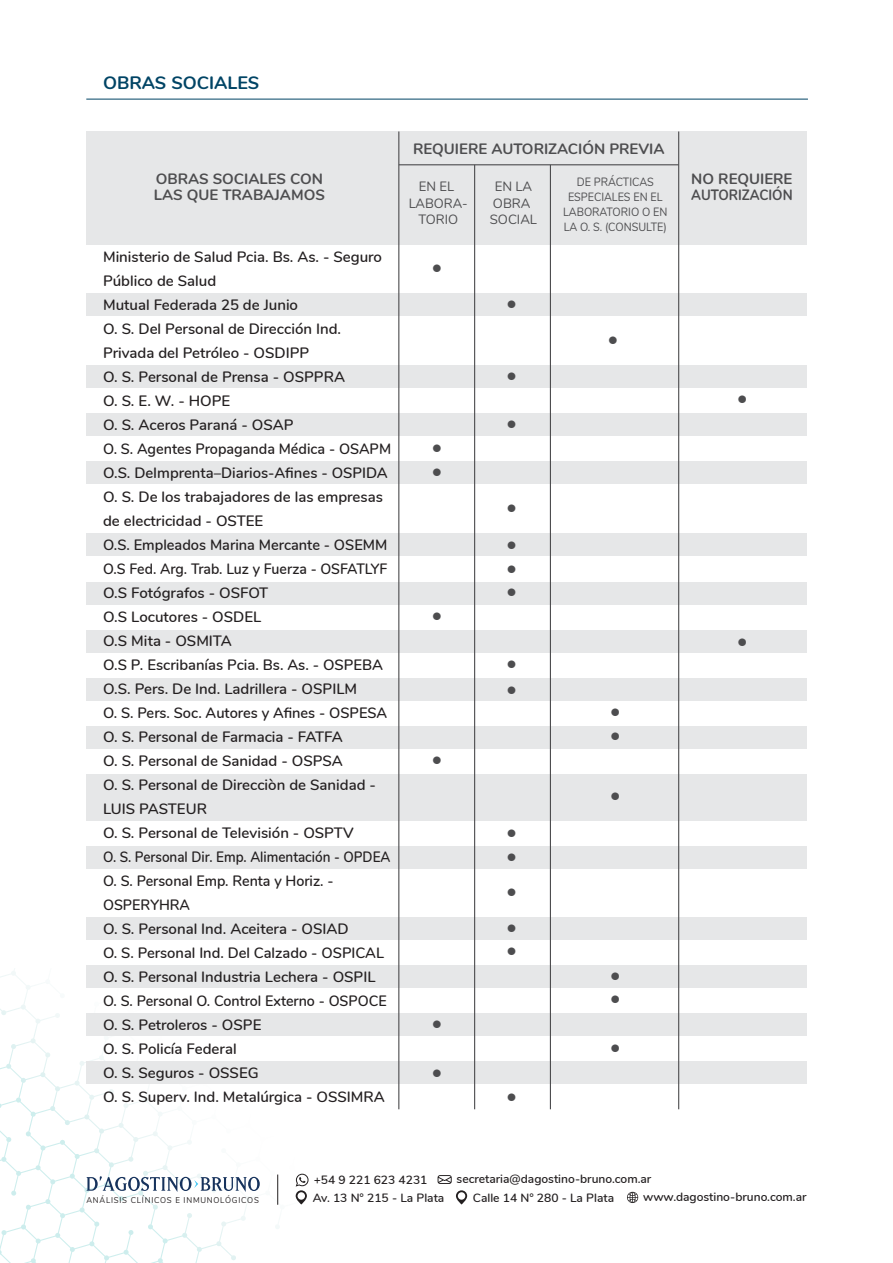
<style>
.page{position:relative;width:893px;height:1263px;background:#fff}
.page>*{position:absolute;margin:0;border:0;box-sizing:border-box;transform-origin:0 0}
.t1{font:600 21px/37.2px "Nunito";color:#4d4d4f}
.t2{font:700 18px "Nunito";color:#004465}
.t3{font:600 15px/24px "Nunito";color:#231f20}
.t4{font:700 15px/16.5px "Nunito";color:#4d4d4f}
.t5{font:13.5px/16.5px "Nunito";color:#4d4d4f;text-align:center}
.t6{font:600 12px "Nunito";color:#231f20}
.t7{font:12px/15px "Nunito";color:#4d4d4f;text-align:center;scale:.9 1}
.t8{font:8.4px "Nunito";letter-spacing:.1em;color:#231f20;scale:.93 1}
</style>
<div class="page">
<hr style="left:86px;top:99px;width:722px;height:1px;background:#004465">
<div style="left:86px;top:293px;width:721px;height:23px;background:#e6e7e8"></div>
<div style="left:86px;top:365px;width:721px;height:23px;background:#e6e7e8"></div>
<div style="left:86px;top:413px;width:721px;height:23px;background:#e6e7e8"></div>
<div style="left:86px;top:462px;width:721px;height:22px;background:#e6e7e8"></div>
<div style="left:86px;top:534px;width:721px;height:22px;background:#e6e7e8"></div>
<div style="left:86px;top:582px;width:721px;height:22px;background:#e6e7e8"></div>
<div style="left:86px;top:630px;width:721px;height:23px;background:#e6e7e8"></div>
<div style="left:86px;top:678px;width:721px;height:23px;background:#e6e7e8"></div>
<div style="left:86px;top:726px;width:721px;height:23px;background:#e6e7e8"></div>
<div style="left:86px;top:774px;width:721px;height:47px;background:#e6e7e8"></div>
<div style="left:86px;top:846px;width:721px;height:22px;background:#e6e7e8"></div>
<div style="left:86px;top:917px;width:721px;height:23px;background:#e6e7e8"></div>
<div style="left:86px;top:965px;width:721px;height:23px;background:#e6e7e8"></div>
<div style="left:86px;top:1013px;width:721px;height:23px;background:#e6e7e8"></div>
<div style="left:86px;top:1061px;width:721px;height:23px;background:#e6e7e8"></div>
<svg style="left:456px;top:1190px;width:11px;height:14px"></svg>
<svg style="left:627px;top:1192px;width:11px;height:11px"></svg>
<svg style="left:296px;top:1174px;width:13px;height:30px"></svg>
<svg style="left:438px;top:1175px;width:14px;height:9px"></svg>
<svg style="left:86px;top:1176px;width:174px;height:16px"></svg>
<hr style="left:277px;top:1174px;width:1px;height:31px;background:#231f20">
<div style="left:86px;top:131px;width:721px;height:114px;background:#e6e7e8"></div>
<hr style="left:399px;top:164px;width:280px;height:1px;background:#4d4d4f">
<hr style="left:678px;top:131px;width:1px;height:978px;background:#4d4d4f">
<hr style="left:550px;top:165px;width:1px;height:944px;background:#4d4d4f">
<hr style="left:474px;top:165px;width:1px;height:944px;background:#4d4d4f">
<hr style="left:398px;top:131px;width:1px;height:978px;background:#4d4d4f">
<p class="t2" style="left:103px;top:69px;width:158px">OBRAS SOCIALES</p>
<p class="t4" style="left:154px;top:169px;width:172px">OBRAS SOCIALES CON<br>LAS QUE TRABAJAMOS</p>
<p class="t3" style="left:103px;top:244px;width:290px">Ministerio de Salud Pcia. Bs. As. - Seguro<br>Público de Salud<br>Mutual Federada 25 de Junio<br>O. S. Del Personal de Dirección Ind.<br>Privada del Petróleo - OSDIPP<br>O. S. Personal de Prensa - OSPPRA<br>O. S. E. W. - HOPE<br>O. S. Aceros Paraná - OSAP<br>O. S. Agentes Propaganda Médica - OSAPM<br>O.S. DeImprenta–Diarios-Afines - OSPIDA<br>O. S. De los trabajadores de las empresas de electricidad - OSTEE<br>O.S. Empleados Marina Mercante - OSEMM<br>O.S Fed. Arg. Trab. Luz y Fuerza - OSFATLYF<br>O.S Fotógrafos - OSFOT<br>O.S Locutores - OSDEL<br>O.S Mita - OSMITA<br>O.S P. Escribanías Pcia. Bs. As. - OSPEBA<br>O.S. Pers. De Ind. Ladrillera - OSPILM<br>O. S. Pers. Soc. Autores y Afines - OSPESA<br>O. S. Personal de Farmacia - FATFA<br>O. S. Personal de Sanidad - OSPSA<br>O. S. Personal de Direcciòn de Sanidad -<br>LUIS PASTEUR<br>O. S. Personal de Televisión - OSPTV<br>O. S. Personal Dir. Emp. Alimentación - OPDEA<br>O. S. Personal Emp. Renta y Horiz. -<br>OSPERYHRA<br>O. S. Personal Ind. Aceitera - OSIAD<br>O. S. Personal Ind. Del Calzado - OSPICAL<br>O. S. Personal Industria Lechera - OSPIL<br>O. S. Personal O. Control Externo - OSPOCE<br>O. S. Petroleros - OSPE<br>O. S. Policía Federal<br>O. S. Seguros - OSSEG<br>O. S. Superv. Ind. Metalúrgica - OSSIMRA</p>
<p class="t4" style="left:413px;top:140px;width:253px">REQUIERE AUTORIZACIÓN PREVIA</p>
<p class="t5" style="left:409px;top:178px;width:61px">EN EL<br>LABORA-<br>TORIO</p>
<p class="t5" style="left:490px;top:178px;width:49px">EN LA<br>OBRA<br>SOCIAL</p>
<p class="t7" style="left:563px;top:173px;width:117px">DE PRÁCTICAS<br>ESPECIALES EN EL<br>LABORATORIO O EN<br>LA O. S. (CONSULTE)</p>
<p class="t4" style="left:691px;top:169px;width:103px">NO REQUIERE<br>AUTORIZACIÓN</p>
<h1 class="t1" style="left:431px;top:247px;width:13px">•</h1>
<h1 class="t1" style="left:431px;top:433px;width:13px;line-height:24.5px">• •</h1>
<h1 class="t1" style="left:431px;top:595px;width:13px">•</h1>
<h1 class="t1" style="left:431px;top:739px;width:13px">•</h1>
<h1 class="t1" style="left:431px;top:1002px;width:13px">•</h1>
<h1 class="t1" style="left:431px;top:1052px;width:13px">•</h1>
<h1 class="t1" style="left:506px;top:283px;width:13px">•</h1>
<h1 class="t1" style="left:506px;top:355px;width:13px">•</h1>
<h1 class="t1" style="left:506px;top:403px;width:13px">•</h1>
<h1 class="t1" style="left:506px;top:486px;width:13px">• •</h1>
<h1 class="t1" style="left:506px;top:555px;width:13px;line-height:23px">• •</h1>
<h1 class="t1" style="left:506px;top:648px;width:13px;line-height:25.8px">• •</h1>
<h1 class="t1" style="left:506px;top:812px;width:13px">•</h1>
<h1 class="t1" style="left:506px;top:835px;width:13px">•</h1>
<h1 class="t1" style="left:506px;top:872px;width:13px;line-height:35.8px">• •</h1>
<h1 class="t1" style="left:506px;top:929px;width:13px">•</h1>
<h1 class="t1" style="left:506px;top:1076px;width:13px">•</h1>
<h1 class="t1" style="left:607px;top:319px;width:13px">•</h1>
<h1 class="t1" style="left:610px;top:697px;width:13px;line-height:24.2px">• •</h1>
<h1 class="t1" style="left:610px;top:775px;width:13px">•</h1>
<h1 class="t1" style="left:610px;top:961px;width:13px;line-height:23.5px">• •</h1>
<h1 class="t1" style="left:610px;top:1027px;width:13px">•</h1>
<h1 class="t1" style="left:737px;top:378px;width:13px">•</h1>
<h1 class="t1" style="left:737px;top:620px;width:13px">•</h1>
<p class="t8" style="left:86px;top:1194px;width:187px">ANÁLISIS CLÍNICOS E INMUNOLÓGICOS</p>
<p class="t6" style="left:314px;top:1171px;width:115px">+54 9 221 623 4231</p>
<p class="t6" style="left:457px;top:1170px;width:196px">secretaria@dagostino-bruno.com.ar</p>
<p class="t6" style="left:313px;top:1188px;width:133px">Av. 13 N° 215 - La Plata</p>
<p class="t6" style="left:473px;top:1188px;width:143px">Calle 14 N° 280 - La Plata</p>
<p class="t6" style="left:643px;top:1188px;width:165px">www.dagostino-bruno.com.ar</p>
</div>
